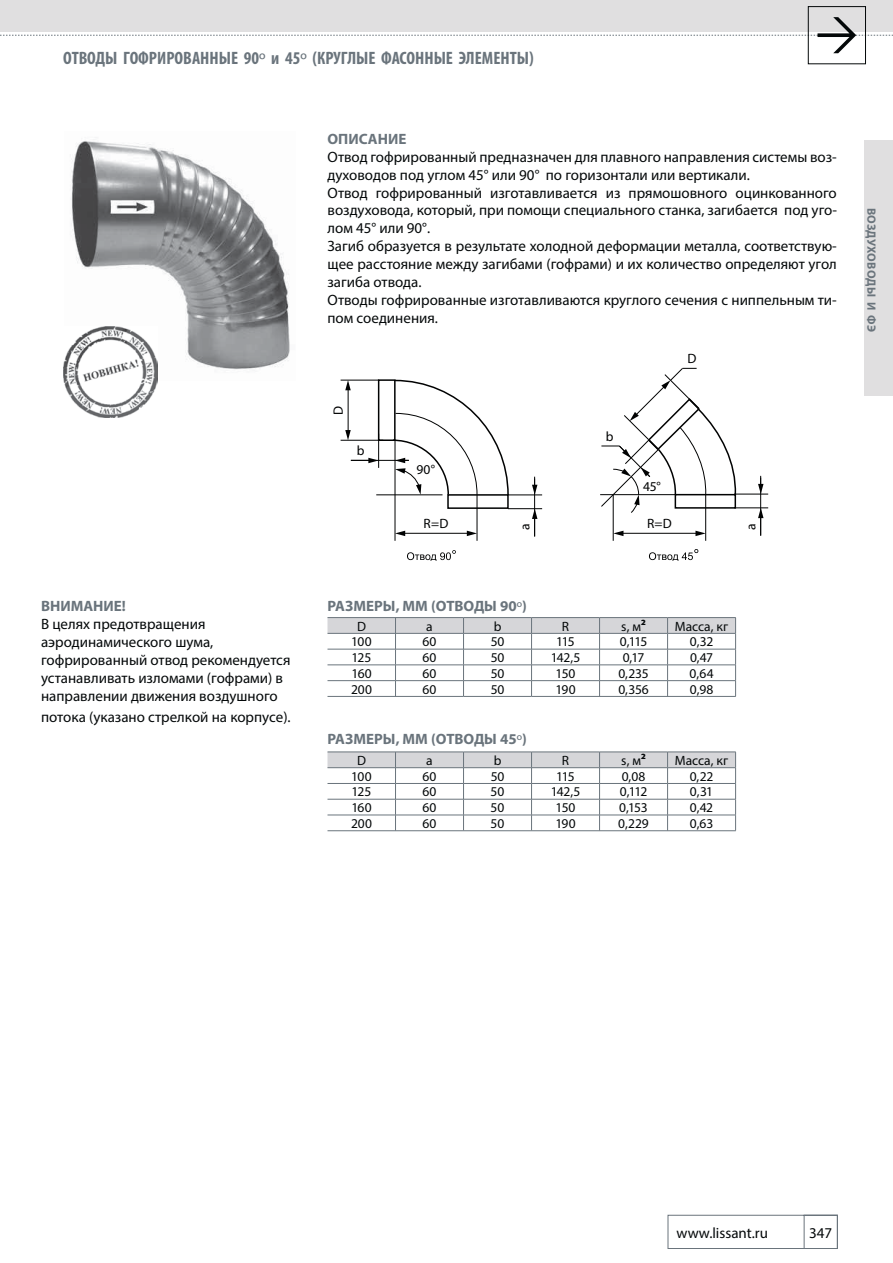
<style>
.page{position:relative;width:893px;height:1263px;background:#fff}
.page>*{position:absolute;margin:0;border:0;box-sizing:border-box;transform-origin:0 0}
.t1{font:700 condensed 18px "Myriad Pro";color:#6a747c}
.t2{font:15px/18px "Myriad Pro";color:#040809}
.t3{font:700 15px "Myriad Pro";color:#6a747c}
.t4{font:13.5px "Myriad Pro";letter-spacing:-.005em;color:#040809}
.t5{font:13.5px "Myriad Pro";color:#010202}
.t6{font:700 12px "Myriad Pro";letter-spacing:.015em;color:#6a747c}
.s1{font-weight:400;font-stretch:normal}
.s2{font-weight:400}
.s3{font-weight:700}
</style>
<div class="page">
<svg style="left:667px;top:1215px;width:171px;height:34px"></svg>
<div style="left:0;top:0;width:893px;height:31px;background:#e0dfe0"></div>
<div style="left:808px;top:6px;width:58px;height:58px;border:1px solid #040809"></div>
<svg style="left:0;top:17px;width:893px;height:36px"></svg>
<div style="left:864px;top:141px;width:29px;height:255px;background:#e0dfe0"></div>
<img style="left:71px;top:141px;width:219px;height:240px">
<hr style="left:327px;top:696px;width:136px;height:1px;background:#6a747c">
<hr style="left:463px;top:696px;width:68px;height:1px;background:#6a747c">
<hr style="left:531px;top:696px;width:205px;height:1px;background:#6a747c">
<hr style="left:327px;top:617px;width:136px;height:1px;background:#6a747c">
<hr style="left:463px;top:617px;width:68px;height:1px;background:#6a747c">
<hr style="left:531px;top:617px;width:68px;height:1px;background:#6a747c">
<hr style="left:599px;top:617px;width:68px;height:1px;background:#6a747c">
<hr style="left:667px;top:617px;width:69px;height:1px;background:#6a747c">
<svg style="left:327px;top:618px;width:409px;height:78px"></svg>
<hr style="left:327px;top:831px;width:136px;height:1px;background:#6a747c">
<hr style="left:463px;top:831px;width:68px;height:1px;background:#6a747c">
<hr style="left:531px;top:831px;width:205px;height:1px;background:#6a747c">
<svg style="left:327px;top:752px;width:409px;height:79px"></svg>
<hr style="left:613px;top:495px;width:1px;height:46px;background:#010202">
<hr style="left:705px;top:495px;width:1px;height:46px;background:#010202">
<div style="left:378px;top:379px;width:18px;height:62px;border:2px solid #010202"></div>
<hr style="left:395px;top:440px;width:1px;height:101px;background:#010202">
<hr style="left:376px;top:495px;width:66px;height:1px;background:#010202">
<hr style="left:341px;top:380px;width:38px;height:1px;background:#010202">
<hr style="left:341px;top:440px;width:42px;height:1px;background:#010202">
<hr style="left:477px;top:495px;width:1px;height:46px;background:#010202">
<hr style="left:378px;top:434px;width:1px;height:34px;background:#010202">
<svg style="left:351px;top:458px;width:28px;height:5px"></svg>
<svg style="left:407px;top:550px;width:49px;height:11px"></svg>
<svg style="left:649px;top:549px;width:49px;height:12px"></svg>
<hr style="left:348px;top:388px;width:1px;height:44px;background:#010202">
<svg style="left:345px;top:430px;width:6px;height:10px"></svg>
<svg style="left:345px;top:380px;width:6px;height:10px"></svg>
<hr style="left:351px;top:460px;width:58px;height:1px;background:#010202">
<hr style="left:734px;top:508px;width:34px;height:1px;background:#010202">
<svg style="left:758px;top:508px;width:5px;height:28px"></svg>
<hr style="left:760px;top:478px;width:1px;height:58px;background:#010202">
<svg style="left:758px;top:476px;width:5px;height:18px"></svg>
<hr style="left:734px;top:494px;width:34px;height:1px;background:#010202">
<svg style="left:391px;top:368px;width:346px;height:168px"></svg>
<img style="left:64px;top:327px;width:93px;height:90px">
<p class="t1" style="left:63px;top:47px;width:472px">ОТВОДЫ ГОФРИРОВАННЫЕ 90<span class="s1">o</span> и 45<span class="s1">o</span> (КРУГЛЫЕ ФАСОННЫЕ ЭЛЕМЕНТЫ)</p>
<p class="t3" style="left:327px;top:130px;width:80px">ОПИСАНИЕ</p>
<p class="t2" style="left:327px;top:148px;width:511px">Отвод гофрированный предназначен для плавного направления системы воз&shy;духоводов под углом 45° или 90° по горизонтали или вертикали.<br>Отвод гофрированный изготавливается из прямошовного оцинкованного воздуховода, который, при помощи специального станка, загибается под уго&shy;лом 45° или 90°.<br>Загиб образуется в результате холодной деформации металла, соответствую&shy;щее расстояние между загибами (гофрами) и их количество определяют угол загиба отвода.<br>Отводы гофрированные изготавливаются круглого сечения с ниппельным ти&shy;пом соединения.</p>
<p class="t3" style="left:41px;top:597px;width:86px">ВНИМАНИЕ!</p>
<p class="t2" style="left:41px;top:616px;width:251px">В целях предотвращения аэродинамического шума, гофрированный отвод рекомендуется устанавливать изломами (гофрами) в направлении движения воздушного</p>
<p class="t2" style="left:41px;top:709px;width:251px">потока (указано стрелкой на корпусе).</p>
<p class="t5" style="left:333px;top:415px;width:11px;rotate:-90deg">D</p>
<p class="t5" style="left:357px;top:446px;width:9px">b</p>
<p class="t5" style="left:416px;top:465px;width:20px">90°</p>
<p class="t5" style="left:606px;top:431px;width:9px">b</p>
<p class="t5" style="left:687px;top:354px;width:11px">D</p>
<p class="t5" style="left:643px;top:481px;width:19px">45°</p>
<p class="t5" style="left:424px;top:518px;width:26px">R=D</p>
<p class="t5" style="left:520px;top:530px;width:8px;rotate:-90deg">a</p>
<p class="t5" style="left:746px;top:530px;width:8px;rotate:-90deg">a</p>
<p class="t5" style="left:647px;top:518px;width:26px">R=D</p>
<p class="t3" style="left:327px;top:597px;width:201px">РАЗМЕРЫ, ММ (ОТВОДЫ 90<span class="s2">o</span>)</p>
<p class="t4" style="left:357px;top:621px;width:10px">D</p>
<p class="t4" style="left:426px;top:621px;width:8px">a</p>
<p class="t4" style="left:494px;top:621px;width:9px">b</p>
<p class="t4" style="left:562px;top:621px;width:9px">R</p>
<p class="t4" style="left:621px;top:621px;width:26px">s, м<span class="s3">2</span></p>
<p class="t4" style="left:675px;top:621px;width:55px">Масса, кг</p>
<p class="t4" style="left:351px;top:637px;width:22px">100</p>
<p class="t4" style="left:422px;top:637px;width:15px">60</p>
<p class="t4" style="left:491px;top:637px;width:15px">50</p>
<p class="t4" style="left:556px;top:637px;width:20px">115</p>
<p class="t4" style="left:620px;top:637px;width:29px">0,115</p>
<p class="t4" style="left:690px;top:637px;width:25px">0,32</p>
<p class="t4" style="left:352px;top:652px;width:21px">125</p>
<p class="t4" style="left:422px;top:652px;width:15px">60</p>
<p class="t4" style="left:491px;top:652px;width:15px">50</p>
<p class="t4" style="left:551px;top:652px;width:31px">142,5</p>
<p class="t4" style="left:623px;top:652px;width:23px">0,17</p>
<p class="t4" style="left:690px;top:652px;width:25px">0,47</p>
<p class="t4" style="left:351px;top:668px;width:22px">160</p>
<p class="t4" style="left:422px;top:668px;width:15px">60</p>
<p class="t4" style="left:491px;top:668px;width:15px">50</p>
<p class="t4" style="left:556px;top:668px;width:21px">150</p>
<p class="t4" style="left:618px;top:668px;width:32px">0,235</p>
<p class="t4" style="left:689px;top:668px;width:25px">0,64</p>
<p class="t4" style="left:351px;top:684px;width:22px">200</p>
<p class="t4" style="left:422px;top:684px;width:15px">60</p>
<p class="t4" style="left:491px;top:684px;width:15px">50</p>
<p class="t4" style="left:555px;top:684px;width:22px">190</p>
<p class="t4" style="left:618px;top:684px;width:32px">0,356</p>
<p class="t4" style="left:690px;top:684px;width:25px">0,98</p>
<p class="t3" style="left:327px;top:730px;width:201px">РАЗМЕРЫ, ММ (ОТВОДЫ 45<span class="s2">o</span>)</p>
<p class="t4" style="left:357px;top:755px;width:10px">D</p>
<p class="t4" style="left:426px;top:755px;width:8px">a</p>
<p class="t4" style="left:494px;top:755px;width:9px">b</p>
<p class="t4" style="left:562px;top:755px;width:9px">R</p>
<p class="t4" style="left:621px;top:755px;width:26px">s, м<span class="s3">2</span></p>
<p class="t4" style="left:675px;top:755px;width:55px">Масса, кг</p>
<p class="t4" style="left:351px;top:771px;width:22px">100</p>
<p class="t4" style="left:422px;top:771px;width:15px">60</p>
<p class="t4" style="left:491px;top:771px;width:15px">50</p>
<p class="t4" style="left:556px;top:771px;width:20px">115</p>
<p class="t4" style="left:622px;top:771px;width:25px">0,08</p>
<p class="t4" style="left:690px;top:771px;width:25px">0,22</p>
<p class="t4" style="left:352px;top:787px;width:21px">125</p>
<p class="t4" style="left:422px;top:787px;width:15px">60</p>
<p class="t4" style="left:491px;top:787px;width:15px">50</p>
<p class="t4" style="left:551px;top:787px;width:31px">142,5</p>
<p class="t4" style="left:620px;top:787px;width:29px">0,112</p>
<p class="t4" style="left:690px;top:787px;width:25px">0,31</p>
<p class="t4" style="left:351px;top:802px;width:22px">160</p>
<p class="t4" style="left:422px;top:802px;width:15px">60</p>
<p class="t4" style="left:491px;top:802px;width:15px">50</p>
<p class="t4" style="left:555px;top:802px;width:21px">150</p>
<p class="t4" style="left:619px;top:802px;width:30px">0,153</p>
<p class="t4" style="left:690px;top:802px;width:25px">0,42</p>
<p class="t4" style="left:351px;top:818px;width:22px">200</p>
<p class="t4" style="left:422px;top:818px;width:15px">60</p>
<p class="t4" style="left:491px;top:818px;width:15px">50</p>
<p class="t4" style="left:555px;top:818px;width:22px">190</p>
<p class="t4" style="left:618px;top:818px;width:32px">0,229</p>
<p class="t4" style="left:690px;top:818px;width:25px">0,63</p>
<p class="t6" style="left:879px;top:208px;width:126px;rotate:90deg">ВОЗДУХОВОДЫ И ФЭ</p>
<p class="t2" style="left:676px;top:1224px;width:93px">www.lissant.ru</p>
<p class="t2" style="left:809px;top:1225px;width:25px">347</p>
</div>
